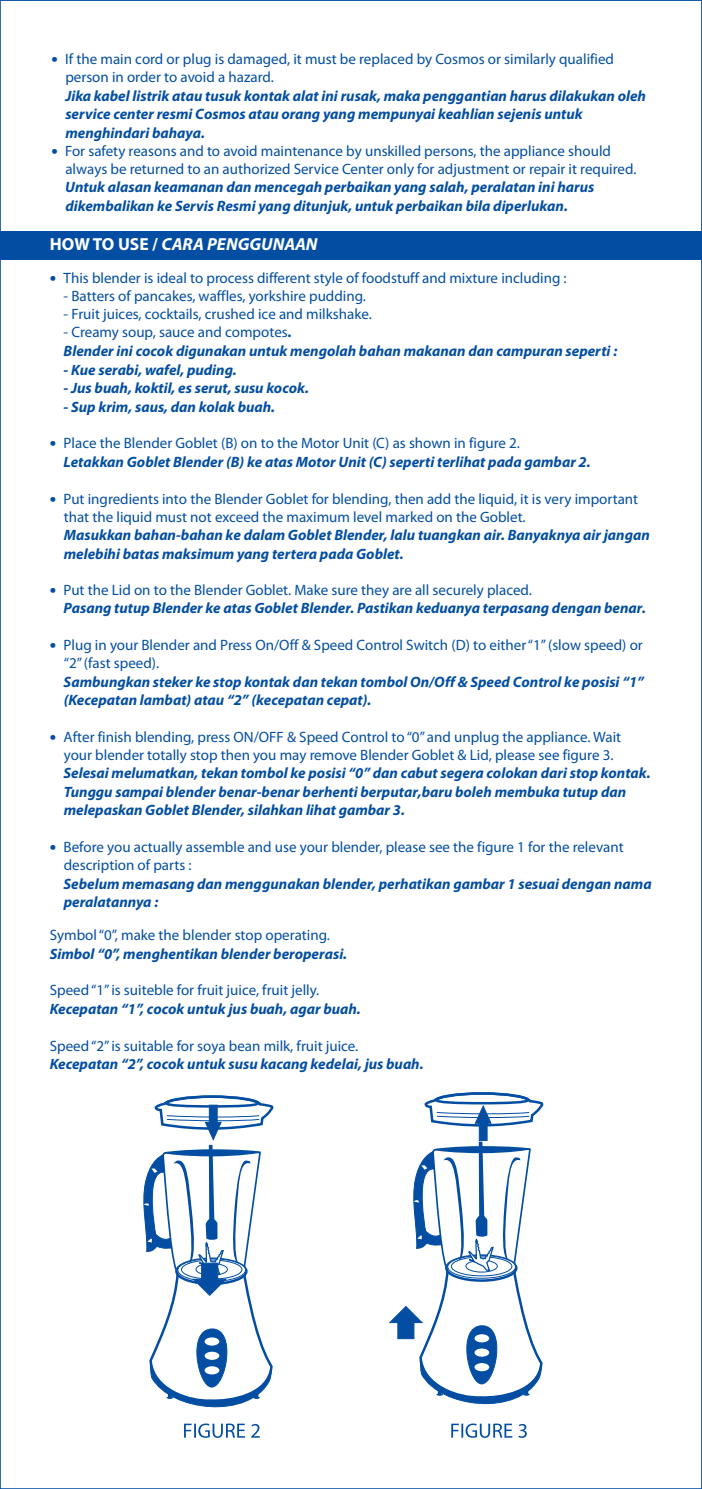
<style>
.page{position:relative;width:702px;height:1489px;background:#fff}
.page>*{position:absolute;margin:0;border:0;box-sizing:border-box;transform-origin:0 0}
.t1{font:italic 700 17.5px "Myriad Pro";color:#fff}
.t2{font:italic 700 15px/18.5px "Myriad Pro";color:#034ea2}
.t3{font:15px/18px "Myriad Pro";color:#034ea2}
.s1{font-style:normal}
.s2{font-weight:400;font-style:normal}
</style>
<div class="page">
<div style="left:0;top:231px;width:702px;height:28px;background:#034ea2"></div>
<svg style="left:451px;top:1423px;width:76px;height:14px"></svg>
<svg style="left:388px;top:1092px;width:156px;height:313px"></svg>
<svg style="left:143px;top:1095px;width:131px;height:342px"></svg>
<p class="t3" style="left:65px;top:51px;width:550px">If the main cord or plug is damaged, it must be replaced by Cosmos or similarly qualified person in order to avoid a hazard.</p>
<p class="t2" style="left:65px;top:88px;width:582px">Jika kabel listrik atau tusuk kontak alat ini rusak, maka penggantian harus dilakukan oleh service center resmi Cosmos atau orang yang mempunyai keahlian sejenis untuk menghindari bahaya.</p>
<p class="t3" style="left:65px;top:143px;width:572px">For safety reasons and to avoid maintenance by unskilled persons, the appliance should always be returned to an authorized Service Center only for adjustment or repair it required.</p>
<p class="t2" style="left:65px;top:179px;width:530px">Untuk alasan keamanan dan mencegah perbaikan yang salah, peralatan ini harus dikembalikan ke Servis Resmi yang ditunjuk, untuk perbaikan bila diperlukan.</p>
<p class="t1" style="left:50px;top:237px;width:269px"><span class="s1">HOW TO USE /</span> CARA PENGGUNAAN</p>
<p class="t3" style="left:64px;top:270px;width:504px">This blender is ideal to process different style of foodstuff and mixture including :</p>
<p class="t3" style="left:64px;top:288px;width:304px">- Batters of pancakes, waffles, yorkshire pudding.</p>
<p class="t3" style="left:64px;top:306px;width:309px">- Fruit juices, cocktails, crushed ice and milkshake.</p>
<p class="t2" style="left:64px;top:324px;width:555px"><span class="s2">- Creamy soup, sauce and compotes</span><span class="s1">.<br></span>Blender ini cocok digunakan untuk mengolah bahan makanan dan campuran seperti :</p>
<p class="t2" style="left:64px;top:361px;width:175px">- Kue serabi, wafel, puding.</p>
<p class="t2" style="left:64px;top:380px;width:247px">- Jus buah, koktil, es serut, susu kocok.</p>
<p class="t2" style="left:64px;top:399px;width:213px">- Sup krim, saus, dan kolak buah.</p>
<p class="t3" style="left:64px;top:435px;width:457px">Place the Blender Goblet (B) on to the Motor Unit (C) as shown in figure 2.</p>
<p class="t2" style="left:64px;top:454px;width:528px">Letakkan Goblet Blender (B) ke atas Motor Unit (C) seperti terlihat pada gambar 2.</p>
<p class="t3" style="left:64px;top:490px;width:576px">Put ingredients into the Blender Goblet for blending, then add the liquid, it is very important that the liquid must not exceed the maximum level marked on the Goblet.</p>
<p class="t2" style="left:64px;top:527px;width:587px">Masukkan bahan-bahan ke dalam Goblet Blender, lalu tuangkan air. Banyaknya air jangan melebihi batas maksimum yang tertera pada Goblet.</p>
<p class="t3" style="left:64px;top:582px;width:470px">Put the Lid on to the Blender Goblet. Make sure they are all securely placed.</p>
<p class="t2" style="left:64px;top:600px;width:583px">Pasang tutup Blender ke atas Goblet Blender. Pastikan keduanya terpasang dengan benar.</p>
<p class="t3" style="left:64px;top:637px;width:580px">Plug in your Blender and Press On/Off &amp; Speed Control Switch (D) to either “1” (slow speed) or “2” (fast speed).</p>
<p class="t2" style="left:64px;top:673px;width:581px">Sambungkan steker ke stop kontak dan tekan tombol On/Off &amp; Speed Control ke posisi “1” (Kecepatan lambat) atau “2” (kecepatan cepat).</p>
<p class="t3" style="left:64px;top:729px;width:559px">After finish blending, press ON/OFF &amp; Speed Control to “0” and unplug the appliance. Wait your blender totally stop then you may remove Blender Goblet &amp; Lid, please see figure 3.</p>
<p class="t2" style="left:64px;top:765px;width:588px">Selesai melumatkan, tekan tombol ke posisi “0” dan cabut segera colokan dari stop kontak.<br>Tunggu sampai blender benar-benar berhenti berputar,baru boleh membuka tutup dan melepaskan Goblet Blender, silahkan lihat gambar 3.</p>
<p class="t3" style="left:64px;top:839px;width:561px">Before you actually assemble and use your blender, please see the figure 1 for the relevant description of parts :</p>
<p class="t2" style="left:64px;top:875px;width:589px">Sebelum memasang dan menggunakan blender, perhatikan gambar 1 sesuai dengan nama peralatannya :</p>
<p class="t3" style="left:50px;top:927px;width:281px">Symbol “0”, make the blender stop operating.</p>
<p class="t2" style="left:50px;top:945px;width:299px">Simbol “0”, menghentikan blender beroperasi.</p>
<p class="t3" style="left:50px;top:982px;width:271px">Speed “1” is suiteble for fruit juice, fruit jelly.</p>
<p class="t2" style="left:50px;top:1001px;width:312px">Kecepatan “1”, cocok untuk jus buah, agar buah.</p>
<p class="t3" style="left:50px;top:1037px;width:310px">Speed “2” is suitable for soya bean milk, fruit juice.</p>
<p class="t2" style="left:50px;top:1056px;width:375px">Kecepatan “2”, cocok untuk susu kacang kedelai, jus buah.</p>
</div>
